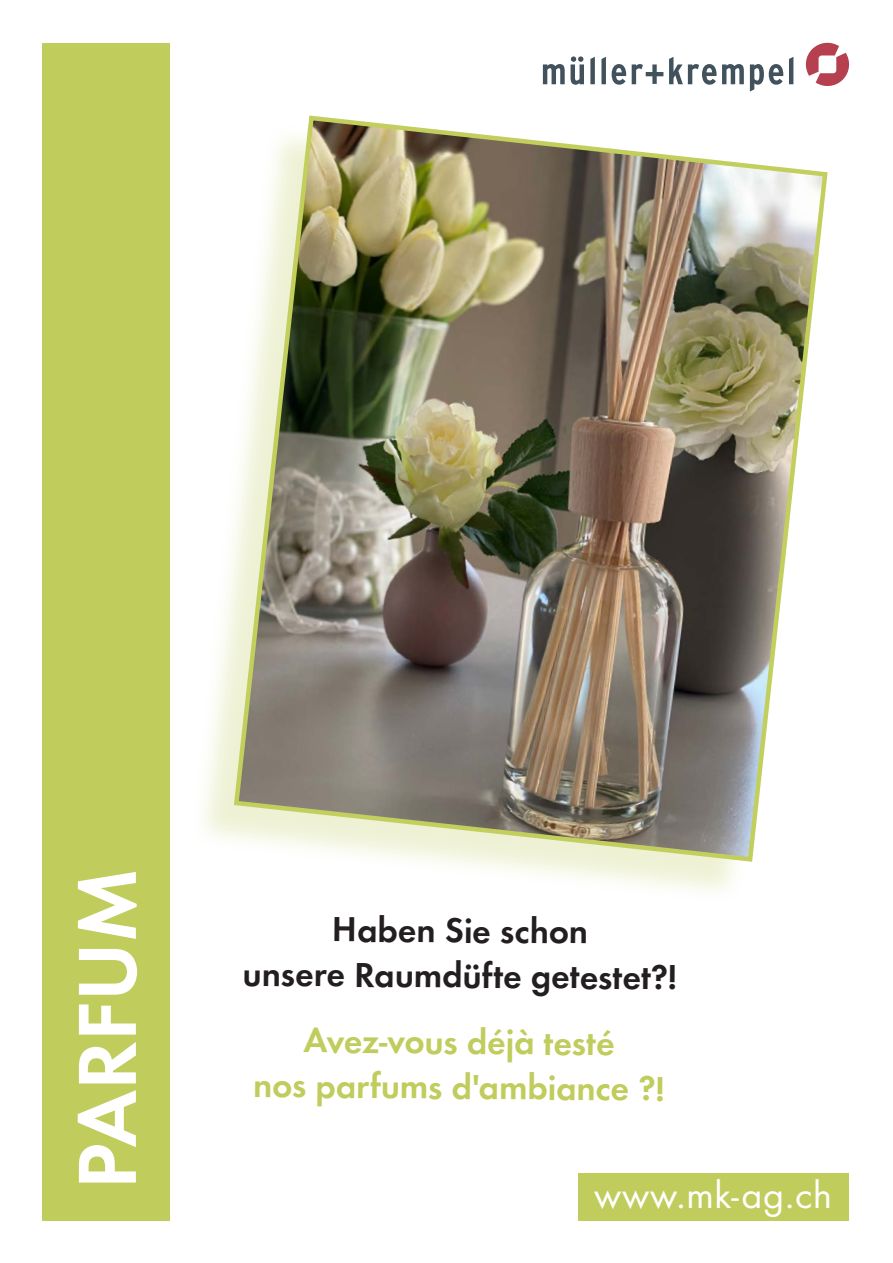
<style>
.page{position:relative;width:893px;height:1263px;background:#fff}
.page>*{position:absolute;margin:0;border:0;box-sizing:border-box;transform-origin:0 0}
.t1{font:85.35px "Futura Dem";color:#fff}
.TA_tabellenabstand{font:39.6px "Futura Boo";letter-spacing:.02em;color:#fff}
.VP_Lauftext{font:36px/45px "Futura Dem";letter-spacing:-.015em;color:#c0cc5c;text-align:center}
.VP_Lauftext-2{font:36px/45.2px "Futura Dem";letter-spacing:-.015em;color:#231f20;text-align:center}
</style>
<div class="page">
<div style="left:43px;top:43px;width:127px;height:1177px;background:#c0cc5c"></div>
<div style="left:578px;top:1173px;width:271px;height:48px;background:#c0cc5c"></div>
<svg style="left:543px;top:64px;width:22px;height:20px"></svg>
<svg style="left:571px;top:56px;width:13px;height:29px"></svg>
<svg style="left:590px;top:57px;width:5px;height:27px"></svg>
<svg style="left:601px;top:57px;width:5px;height:27px"></svg>
<svg style="left:612px;top:64px;width:14px;height:21px"></svg>
<svg style="left:669px;top:57px;width:47px;height:28px"></svg>
<svg style="left:722px;top:64px;width:22px;height:20px"></svg>
<svg style="left:750px;top:64px;width:33px;height:28px"></svg>
<svg style="left:789px;top:57px;width:4px;height:27px"></svg>
<svg style="left:632px;top:64px;width:31px;height:20px"></svg>
<svg style="left:805px;top:42px;width:45px;height:44px"></svg>
<div style="left:191px;top:123px;width:629px;height:782px;background:#c0cc5c;opacity:.26"></div>
<img style="left:231px;top:115px;width:597px;height:749px">
<p class="t1" style="left:45px;top:1189px;width:322px;rotate:-90deg">PARFUM</p>
<p class="VP_Lauftext-2" style="left:243px;top:905px;width:436px">Haben Sie schon<br>unsere Raumdüfte getestet?!</p>
<p class="VP_Lauftext" style="left:253px;top:1016px;width:413px">Avez-vous déjà testé<br>nos parfums d'ambiance ?!</p>
<p class="TA_tabellenabstand" style="left:594px;top:1167px;width:239px">www.mk-ag.ch</p>
</div>
